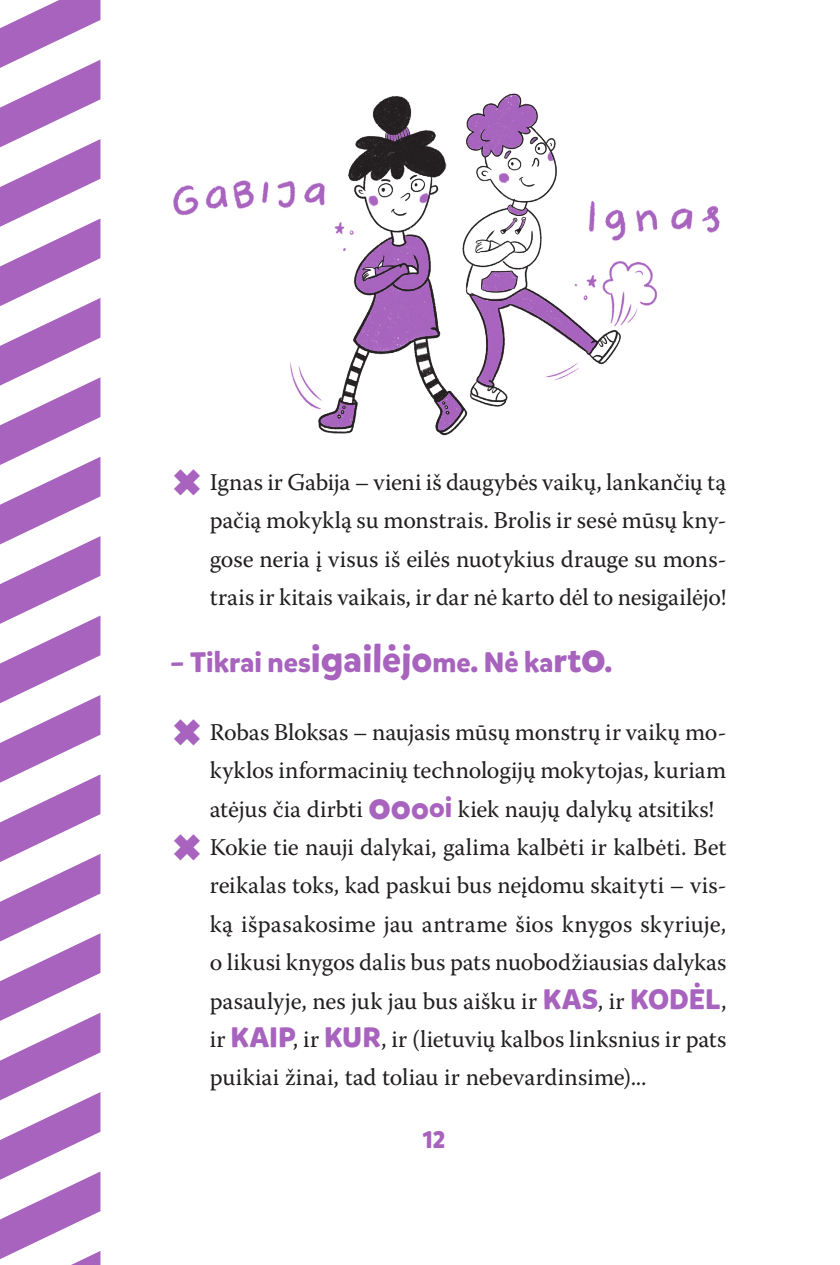
<style>
.page{position:relative;width:840px;height:1265px;background:#fff}
.page>*{position:absolute;margin:0;border:0;box-sizing:border-box;transform-origin:0 0}
.t1{font:700 28px "Mikado";color:#a763be}
.t2{font:24px/38.4px "Warnock Pro";color:#231f20;text-align:justify}
.t3{font:700 24px "Mikado";color:#a763be}
.s1{font-size:37.4px}
.s2{font-size:33.8px}
.s3{font-size:44px}
.s4{font-family:"Mikado";font-weight:700;font-size:40px;color:#a763be}
.s5{font-family:"Mikado";font-weight:700;font-size:36px;color:#a763be}
.s6{font-family:"Mikado";font-weight:700;font-size:32px;color:#a763be}
.s7{font-family:"Mikado";font-weight:700;font-size:28px;color:#a763be}
</style>
<div class="page">
<svg style="left:0;top:0;width:100px;height:1264px"></svg>
<img style="left:173px;top:93px;width:547px;height:345px">
<p class="t2" style="left:210px;top:462px;width:518px">Ignas ir Gabija – vieni iš daugybės vaikų, lankančių tą pačią mokyklą su monstrais. Brolis ir sesė mūsų kny&shy;gose neria į visus iš eilės nuotykius drauge su mons&shy;trais ir kitais vaikais, ir dar nė karto dėl to nesigailėjo!</p>
<p class="t1" style="left:170px;top:645px;width:443px">– Tikrai nes<span class="s1">igailėjo</span>me. Nė ka<span class="s2">rt</span><span class="s3">o</span>.</p>
<p class="t2" style="left:210px;top:712px;width:518px;text-align:left">Robas Bloksas – naujasis mūsų monstrų ir vaikų mo&shy;kyklos informacinių technologijų mokytojas, kuriam atėjus čia dirbti <span class="s4">o</span><span class="s5">o</span><span class="s6">o</span><span class="s7">oi</span> kiek naujų dalykų atsitiks!<br>Kokie tie nauji dalykai, galima kalbėti ir kalbėti. Bet reikalas toks, kad paskui bus neįdomu skaityti – vis&shy;ką išpasakosime jau antrame šios knygos skyriuje, o likusi knygos dalis bus pats nuobodžiausias dalykas pasaulyje, nes juk jau bus aišku ir <span class="s7">KAS</span>, ir <span class="s7">KODĖL</span>, ir <span class="s7">KAIP</span>, ir <span class="s7">KUR</span>, ir (lietuvių kalbos linksnius ir pats puikiai žinai, tad toliau ir nebevardinsime)...</p>
<p class="t3" style="left:422px;top:1124px;width:24px">12</p>
</div>
